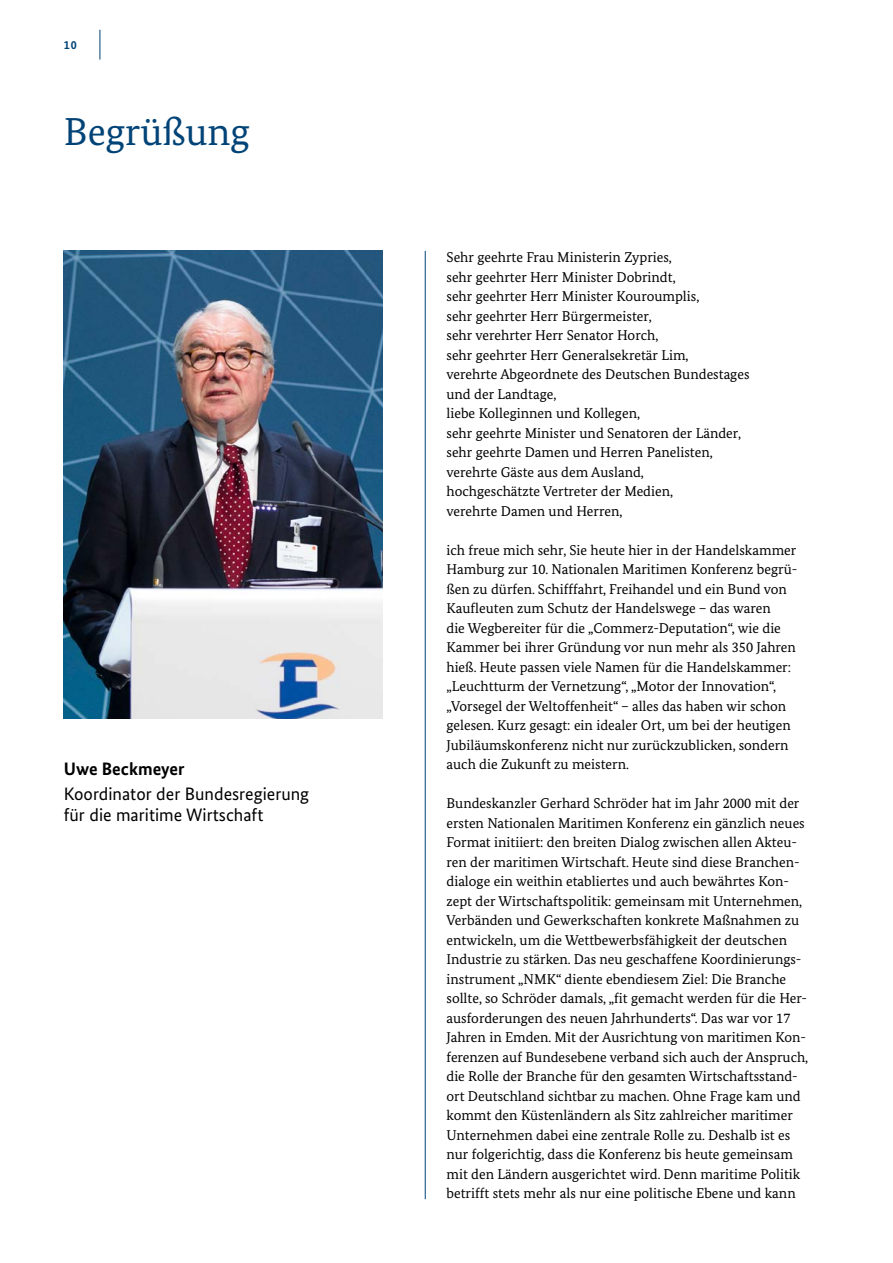
<style>
.page{position:relative;width:893px;height:1263px;background:#fff}
.page>*{position:absolute;margin:0;border:0;box-sizing:border-box;transform-origin:0 0}
.t1{font:39px "Bundes Serif";color:#004377}
.t2{font:18px/21px "Bundes Sans";color:#000}
.t3{font:700 18px "Bundes Sans";color:#000}
.t4{font:14.25px/19.5px "Bundes Serif";color:#000}
.t5{font:700 12px "Bundes Sans";color:#004377}
</style>
<div class="page">
<hr style="left:100px;top:30px;width:1px;height:30px;background:#004377">
<img style="left:64px;top:251px;width:319px;height:468px">
<hr style="left:425px;top:251px;width:1px;height:948px;background:#004377">
<p class="t5" style="left:64px;top:37px;width:15px">10</p>
<h2 class="t1" style="left:64px;top:108px;width:188px">Begrüßung</h2>
<p class="t3" style="left:64px;top:758px;width:122px">Uwe Beckmeyer</p>
<p class="t2" style="left:64px;top:783px;width:247px">Koordinator der Bundesregierung für die maritime Wirtschaft</p>
<p class="t4" style="left:446px;top:248px;width:227px">Sehr geehrte Frau Ministerin Zypries,</p>
<p class="t4" style="left:446px;top:267px;width:231px">sehr geehrter Herr Minister Dobrindt,</p>
<p class="t4" style="left:446px;top:287px;width:254px">sehr geehrter Herr Minister Kouroumplis,</p>
<p class="t4" style="left:446px;top:306px;width:207px">sehr geehrter Herr Bürgermeister,</p>
<p class="t4" style="left:446px;top:326px;width:213px">sehr verehrter Herr Senator Horch,</p>
<p class="t4" style="left:446px;top:345px;width:244px">sehr geehrter Herr Generalsekretär Lim,</p>
<p class="t4" style="left:446px;top:365px;width:305px">verehrte Abgeordnete des Deutschen Bundestages und der Landtage,</p>
<p class="t4" style="left:446px;top:404px;width:195px">liebe Kolleginnen und Kollegen,</p>
<p class="t4" style="left:446px;top:423px;width:296px">sehr geehrte Minister und Senatoren der Länder,</p>
<p class="t4" style="left:446px;top:443px;width:268px">sehr geehrte Damen und Herren Panelisten,</p>
<p class="t4" style="left:446px;top:462px;width:199px">verehrte Gäste aus dem Ausland,</p>
<p class="t4" style="left:446px;top:482px;width:228px">hochgeschätzte Vertreter der Medien,</p>
<p class="t4" style="left:446px;top:501px;width:177px">verehrte Damen und Herren,</p>
<p class="t4" style="left:446px;top:540px;width:352px">ich freue mich sehr, Sie heute hier in der Handelskammer Hamburg zur 10. Nationalen Maritimen Konferenz begrü&shy;ßen zu dürfen. Schifffahrt, Freihandel und ein Bund von Kaufleuten zum Schutz der Handelswege – das waren<br>die Wegbereiter für die „Commerz-Deputation“, wie die Kammer bei ihrer Gründung vor nun mehr als 350 Jahren hieß. Heute passen viele Namen für die Handelskammer: „Leuchtturm der Vernetzung“, „Motor der Innovation“, „Vorsegel der Weltoffenheit“ – alles das haben wir schon gelesen. Kurz gesagt: ein idealer Ort, um bei der heutigen Jubiläumskonferenz nicht nur zurückzublicken, sondern auch die Zukunft zu meistern.</p>
<p class="t4" style="left:446px;top:794px;width:363px">Bundeskanzler Gerhard Schröder hat im Jahr 2000 mit der ersten Nationalen Maritimen Konferenz ein gänzlich neues Format initiiert: den breiten Dialog zwischen allen Akteu&shy;ren der maritimen Wirtschaft. Heute sind diese Branchen&shy;dialoge ein weithin etabliertes und auch bewährtes Kon&shy;zept der Wirtschaftspolitik: gemeinsam mit Unternehmen, Verbänden und Gewerkschaften konkrete Maßnahmen zu entwickeln, um die Wettbewerbsfähigkeit der deutschen Industrie zu stärken. Das neu geschaffene Koordinierungs&shy;instrument „NMK“ diente ebendiesem Ziel: Die Branche sollte, so Schröder damals, „fit gemacht werden für die Her&shy;ausforderungen des neuen Jahrhunderts“. Das war vor 17<br>Jahren in Emden. Mit der Ausrichtung von maritimen Kon&shy;ferenzen auf Bundesebene verband sich auch der Anspruch, die Rolle der Branche für den gesamten Wirtschaftsstand&shy;ort Deutschland sichtbar zu machen. Ohne Frage kam und kommt den Küstenländern als Sitz zahlreicher maritimer Unternehmen dabei eine zentrale Rolle zu. Deshalb ist es nur folgerichtig, dass die Konferenz bis heute gemeinsam mit den Ländern ausgerichtet wird. Denn maritime Politik betrifft stets mehr als nur eine politische Ebene und kann</p>
</div>
